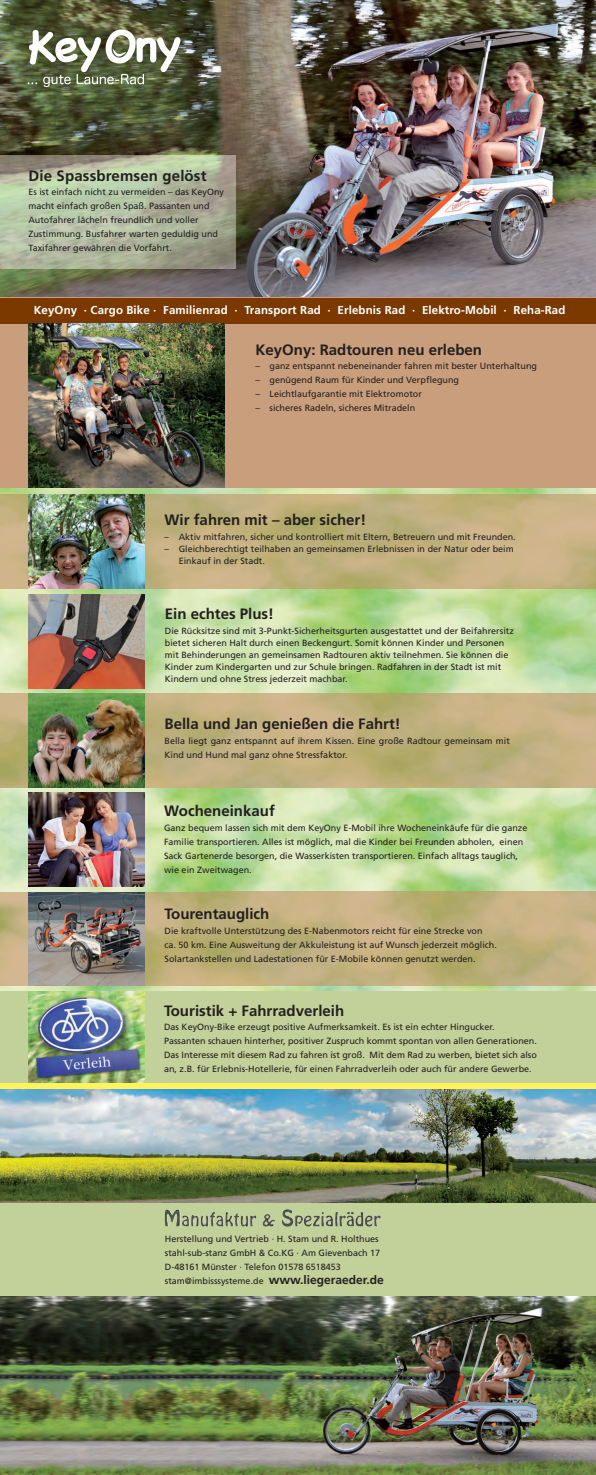
<style>
.page{position:relative;width:596px;height:1475px;background:#fff}
.page>*{position:absolute;margin:0;border:0;box-sizing:border-box;transform-origin:0 0}
.t1{font:700 15px "Frutiger";color:#231f20}
.t2{font:700 11.5px "Frutiger";letter-spacing:.01em;color:#fff}
.t3{font:9px/14px "Frutiger";color:#231f20}
.s1{font-weight:700;font-size:12px}
</style>
<div class="page">
<img style="left:0;top:788px;width:595px;height:203px">
<svg style="left:0;top:488px;width:595px;height:299px;background:#c2c991"></svg>
<img style="left:0;top:891px;width:595px;height:94px">
<img style="left:0;top:494px;width:595px;height:94px">
<img style="left:0;top:787px;width:595px;height:1px">
<img style="left:0;top:0;width:595px;height:298px">
<img style="left:28px;top:693px;width:117px;height:94px">
<img style="left:28px;top:892px;width:117px;height:93px">
<div style="left:0;top:298px;width:595px;height:190px;background:#c89e7c"></div>
<div style="left:0;top:1202px;width:595px;height:93px;background:#c2d099"></div>
<div style="left:0;top:991px;width:595px;height:93px;background:#c2d099"></div>
<div style="left:0;top:298px;width:595px;height:25px;background:#7b3900"></div>
<img style="left:0;top:155px;width:236px;height:114px">
<img style="left:0;top:1089px;width:595px;height:113px">
<img style="left:28px;top:991px;width:117px;height:92px">
<img style="left:28px;top:495px;width:117px;height:93px">
<img style="left:28px;top:323px;width:196px;height:165px">
<img style="left:28px;top:792px;width:117px;height:94px">
<img style="left:0;top:1295px;width:595px;height:179px">
<div style="left:0;top:1083px;width:595px;height:6px;background:#fff35d"></div>
<img style="left:105px;top:29px;width:21px;height:35px">
<img style="left:28px;top:595px;width:117px;height:93px">
<img style="left:282px;top:1209px;width:11px;height:17px">
<h1 class="t1" style="left:28px;top:167px;width:180px">Die Spassbremsen gelöst</h1>
<p class="t3" style="left:28px;top:185px;width:197px">Es ist einfach nicht zu vermeiden – das KeyOny macht einfach großen Spaß. Passanten und Autofahrer lächeln freundlich und voller Zustimmung. Busfahrer warten geduldig und Taxifahrer gewähren die Vorfahrt.</p>
<p class="t2" style="left:34px;top:303px;width:533px">KeyOny · Cargo Bike · Familienrad · Transport Rad · Erlebnis Rad · Elektro-Mobil · Reha-Rad</p>
<h1 class="t1" style="left:255px;top:341px;width:228px">KeyOny: Radtouren neu erleben</h1>
<p class="t3" style="left:255px;top:359px;width:283px">– ganz entspannt nebeneinander fahren mit bester Unterhaltung</p>
<p class="t3" style="left:255px;top:373px;width:205px">– genügend Raum für Kinder und Verpflegung</p>
<p class="t3" style="left:255px;top:387px;width:168px">– Leichtlaufgarantie mit Elektromotor</p>
<p class="t3" style="left:255px;top:401px;width:161px">– sicheres Radeln, sicheres Mitradeln</p>
<h1 class="t1" style="left:164px;top:511px;width:203px">Wir fahren mit – aber sicher!</h1>
<p class="t3" style="left:164px;top:530px;width:352px">– Aktiv mitfahren, sicher und kontrolliert mit Eltern, Betreuern und mit Freunden.</p>
<p class="t3" style="left:179px;top:543px;width:336px;line-height:12px;text-indent:-14px">– Gleichberechtigt teilhaben an gemeinsamen Erlebnissen in der Natur oder beim<br>Einkauf in der Stadt.</p>
<h1 class="t1" style="left:165px;top:605px;width:111px">Ein echtes Plus!</h1>
<p class="t3" style="left:165px;top:625px;width:350px;line-height:12px">Die Rücksitze sind mit 3-Punkt-Sicherheitsgurten ausgestattet und der Beifahrersitz bietet sicheren Halt durch einen Beckengurt. Somit können Kinder und Personen mit Behinderungen an gemeinsamen Radtouren aktiv teilnehmen. Sie können die Kinder zum Kindergarten und zur Schule bringen. Radfahren in der Stadt ist mit Kindern und ohne Stress jederzeit machbar.</p>
<h1 class="t1" style="left:164px;top:715px;width:237px">Bella und Jan genießen die Fahrt!</h1>
<p class="t3" style="left:164px;top:734px;width:346px">Bella liegt ganz entspannt auf ihrem Kissen. Eine große Radtour gemeinsam mit<br>Kind und Hund mal ganz ohne Stressfaktor.</p>
<h1 class="t1" style="left:164px;top:801px;width:112px">Wocheneinkauf</h1>
<p class="t3" style="left:164px;top:820px;width:364px">Ganz bequem lassen sich mit dem KeyOny E-Mobil ihre Wocheneinkäufe für die ganze Familie transportieren. Alles ist möglich, mal die Kinder bei Freunden abholen, einen Sack Gartenerde besorgen, die Wasserkisten transportieren. Einfach alltags tauglich, wie ein Zweitwagen.</p>
<h1 class="t1" style="left:164px;top:905px;width:106px">Tourentauglich</h1>
<p class="t3" style="left:164px;top:924px;width:333px">Die kraftvolle Unterstützung des E-Nabenmotors reicht für eine Strecke von<br>ca. 50 km. Eine Ausweitung der Akkuleistung ist auf Wunsch jederzeit möglich.<br>Solartankstellen und Ladestationen für E-Mobile können genutzt werden.</p>
<h1 class="t1" style="left:164px;top:1001px;width:181px">Touristik + Fahrradverleih</h1>
<p class="t3" style="left:164px;top:1019px;width:374px">Das KeyOny-Bike erzeugt positive Aufmerksamkeit. Es ist ein echter Hingucker.<br>Passanten schauen hinterher, positiver Zuspruch kommt spontan von allen Generationen.<br>Das Interesse mit diesem Rad zu fahren ist groß. Mit dem Rad zu werben, bietet sich also an, z.B. für Erlebnis-Hotellerie, für einen Fahrradverleih oder auch für andere Gewerbe.</p>
<p class="t3" style="left:165px;top:1231px;width:220px">Herstellung und Vertrieb · H. Stam und R. Holthues stahl-sub-stanz GmbH &amp; Co.KG · Am Gievenbach 17<br>D-48161 Münster · Telefon 01578 6518453 stam@imbisssysteme.de <span class="s1">www.liegeraeder.de</span></p>
</div>
